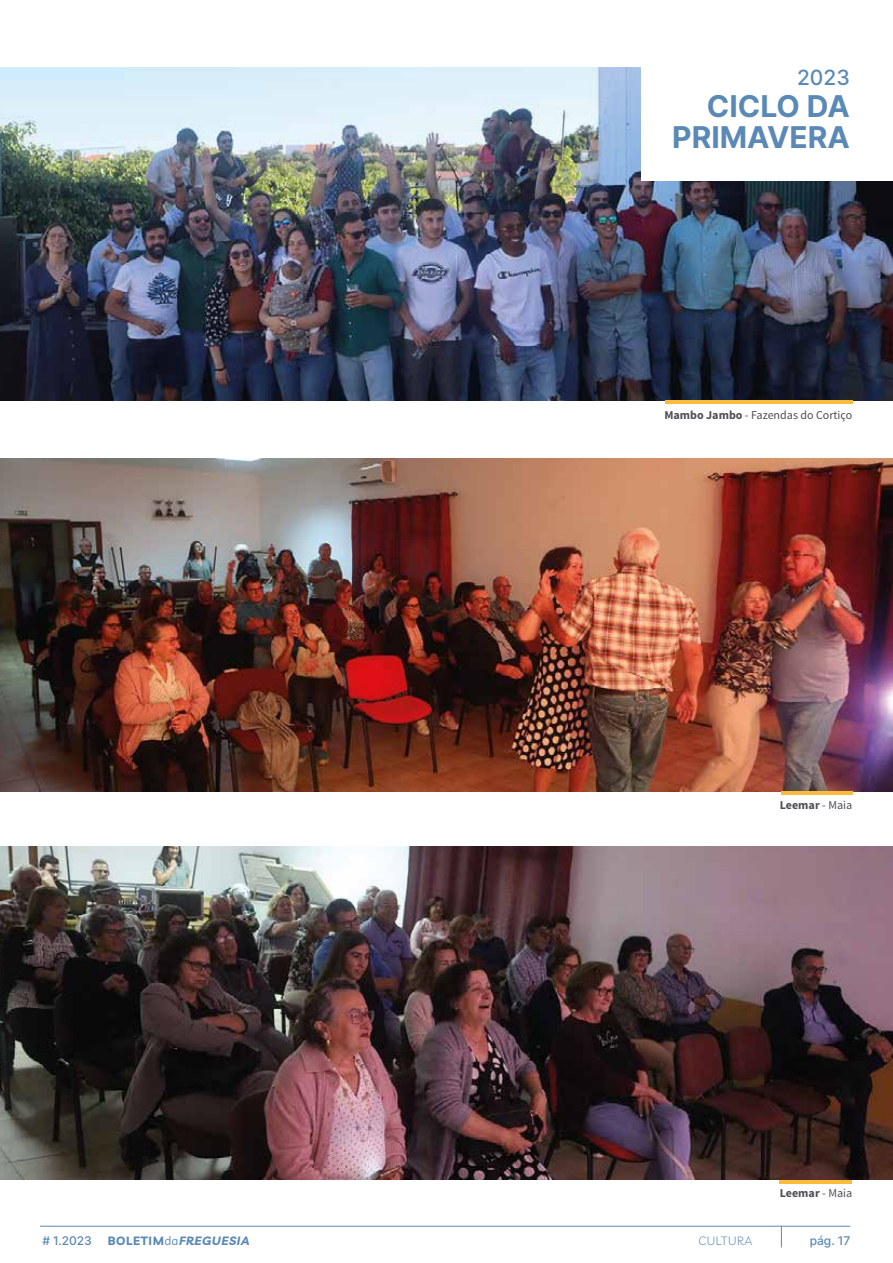
<style>
.page{position:relative;width:893px;height:1263px;background:#fff}
.page>*{position:absolute;margin:0;border:0;box-sizing:border-box;transform-origin:0 0}
.t1{font:700 30px/31.5px "Inter";color:#5a89b5;text-align:right}
.t2{font:500 21px "Inter";color:#5a89b5}
.t3{font:12px "Source Sans Pro";color:#4d4e57}
.t4{font:700 12px "Source Sans Pro";color:#4d4e57}
.t5{font:italic 700 12px "Livvic";letter-spacing:.05em;color:#5a89b5}
.t6{font:12px "Inter";color:#5a89b5}
.t7{font:300 12px "Livvic";letter-spacing:.05em;color:#5a89b5}
.s1{font-weight:700}
.s2{font-weight:400}
.s3{font-style:normal}
.s4{font-weight:400;font-style:normal}
</style>
<div class="page">
<img style="left:0;top:67px;width:893px;height:334px">
<img style="left:0;top:847px;width:893px;height:332px">
<img style="left:0;top:458px;width:893px;height:333px">
<svg style="left:781px;top:1227px;width:1px;height:20px"></svg>
<hr style="left:40px;top:1226px;width:810px;height:1px;background:#5a89b5">
<div style="left:641px;top:0;width:252px;height:181px;background:#fff"></div>
<hr style="left:665px;top:401px;width:187px;height:3px;background:#fbbc3e">
<hr style="left:781px;top:791px;width:71px;height:3px;background:#fbbc3e">
<hr style="left:780px;top:1180px;width:72px;height:3px;background:#fbbc3e">
<h2 class="t2" style="left:797px;top:62px;width:54px">2023</h2>
<h1 class="t1" style="left:672px;top:90px;width:179px">CICLO DA<br>PRIMAVERA</h1>
<p class="t3" style="left:664px;top:408px;width:189px"><span class="s1">Mambo Jambo</span> - Fazendas do Cortiço</p>
<p class="t4" style="left:780px;top:798px;width:74px">Leemar <span class="s2">- Maia</span></p>
<p class="t4" style="left:780px;top:1185px;width:74px">Leemar <span class="s2">- Maia</span></p>
<p class="t6" style="left:42px;top:1231px;width:51px"># 1.2023</p>
<p class="t5" style="left:108px;top:1231px;width:143px"><span class="s3">BOLETIM</span><span class="s4">da</span>FREGUESIA</p>
<p class="t7" style="left:698px;top:1232px;width:56px">CULTURA</p>
<p class="t6" style="left:810px;top:1231px;width:42px">pág. 17</p>
</div>
